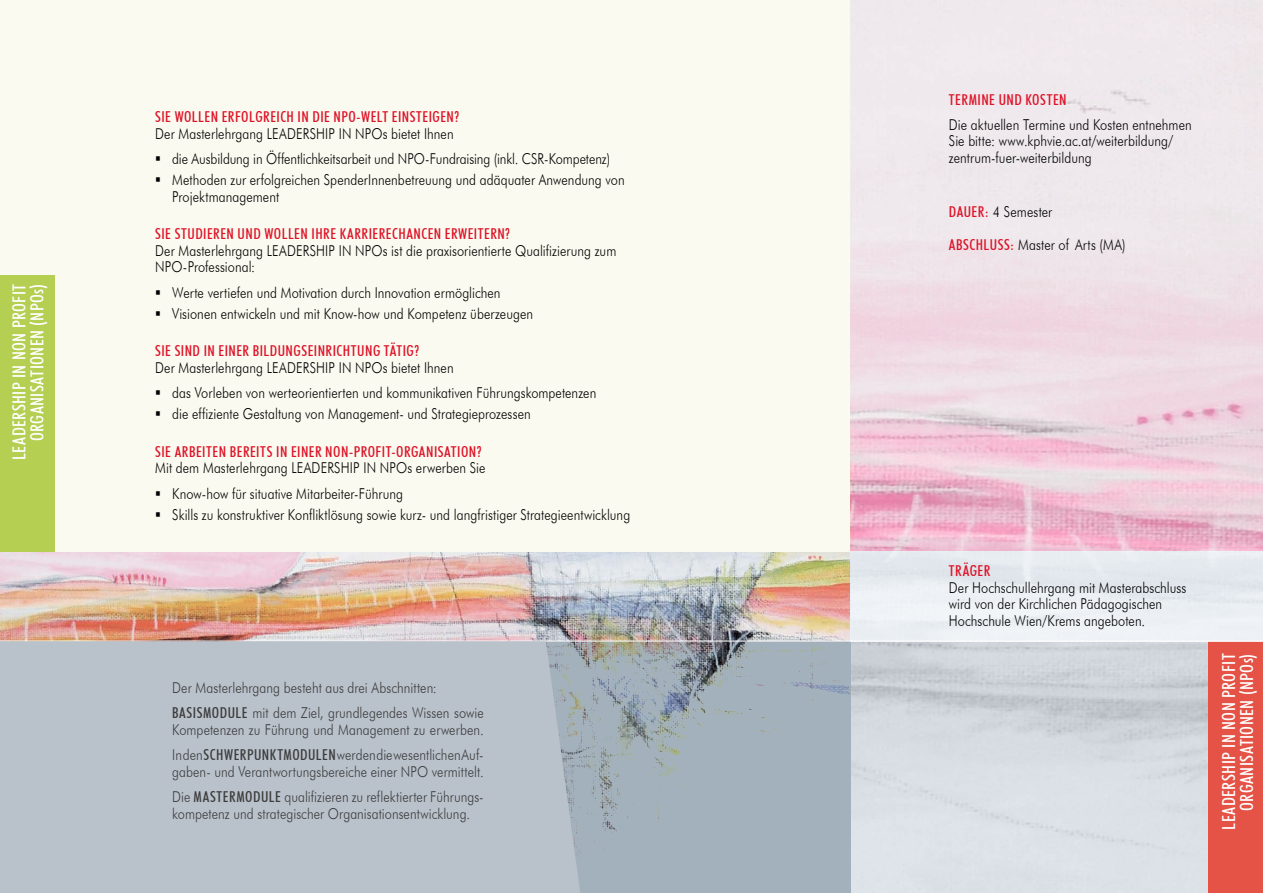
<style>
.page{position:relative;width:1263px;height:893px;background:#fff}
.page>*{position:absolute;margin:0;border:0;box-sizing:border-box;transform-origin:0 0}
.t1{font:500 condensed 18px/18px "Futura BT";letter-spacing:.025em;color:#fff;text-align:right}
.t2{font:300 15px/16.5px "Futura BT";letter-spacing:.005em;color:#000;scale:.85 1}
.t3{font:300 15px/25.5px "Futura BT";letter-spacing:.005em;color:#3c3c3b;scale:.85 1}
.t4{font:500 condensed 15px "Futura BT";letter-spacing:.03em;color:#de1227}
.s1{font-weight:500;font-stretch:condensed}
.s2{font-weight:500;font-stretch:condensed;color:#de1227}
</style>
<div class="page">
<img style="left:0;top:552px;width:850px;height:89px">
<div style="left:0;top:0;width:850px;height:552px;background:#fafaf0"></div>
<svg style="left:850px;top:0;width:413px;height:551px;background:#eedbe3"></svg>
<svg style="left:850px;top:642px;width:358px;height:251px;background:#d4d8df"></svg>
<div style="left:0;top:641px;width:850px;height:252px;background:#a3b1bd"></div>
<div style="left:1208px;top:641px;width:55px;height:252px;background:#e55246"></div>
<div style="left:0;top:275px;width:55px;height:277px;background:#b4cf52"></div>
<div style="left:850px;top:551px;width:413px;height:90px;background:#eaeef3"></div>
<hr style="left:0;top:641px;width:1263px;height:1px;background:#fff">
<div style="left:0;top:641px;width:580px;height:252px;background:#b9c1cb"></div>
<p class="t1" style="left:10px;top:460px;width:178px;rotate:-90deg">LEADERSHIP IN NON PROFIT<br>ORGANISATIONEN (NPOs)</p>
<p class="t4" style="left:155px;top:108px;width:305px">SIE WOLLEN ERFOLGREICH IN DIE NPO-WELT EINSTEIGEN?</p>
<p class="t2" style="left:172px;top:121px;width:517px;line-height:25.5px;text-indent:-17px">Der Masterlehrgang LEADERSHIP IN NPOs bietet Ihnen<br>die Ausbildung in Öffentlichkeitsarbeit und NPO-Fundraising (inkl. CSR-Kompetenz)</p>
<p class="t2" style="left:172px;top:172px;width:534px">Methoden zur erfolgreichen SpenderInnenbetreuung und adäquater Anwendung von<br>Projektmanagement</p>
<p class="t4" style="left:155px;top:225px;width:356px">SIE STUDIEREN UND WOLLEN IHRE KARRIERECHANCEN ERWEITERN?</p>
<p class="t2" style="left:155px;top:242px;width:544px">Der Masterlehrgang LEADERSHIP IN NPOs ist die praxisorientierte Qualifizierung zum<br>NPO-Professional:</p>
<p class="t2" style="left:172px;top:282px;width:426px;line-height:21px">Werte vertiefen und Motivation durch Innovation ermöglichen<br>Visionen entwickeln und mit Know-how und Kompetenz überzeugen</p>
<p class="t4" style="left:155px;top:342px;width:265px">SIE SIND IN EINER BILDUNGSEINRICHTUNG TÄTIG?</p>
<p class="t2" style="left:172px;top:355px;width:500px;line-height:25.5px;text-indent:-17px">Der Masterlehrgang LEADERSHIP IN NPOs bietet Ihnen<br>das Vorleben von werteorientierten und kommunikativen Führungskompetenzen</p>
<p class="t2" style="left:172px;top:406px;width:423px">die effiziente Gestaltung von Management- und Strategieprozessen</p>
<p class="t4" style="left:155px;top:442px;width:327px">SIE ARBEITEN BEREITS IN EINER NON-PROFIT-ORGANISATION?</p>
<p class="t2" style="left:172px;top:455px;width:370px;line-height:25.5px;text-indent:-17px">Mit dem Masterlehrgang LEADERSHIP IN NPOs erwerben Sie<br>Know-how für situative Mitarbeiter-Führung</p>
<p class="t2" style="left:172px;top:506px;width:540px">Skills zu konstruktiver Konfliktlösung sowie kurz- und langfristiger Strategieentwicklung</p>
<p class="t3" style="left:172px;top:675px;width:368px">Der Masterlehrgang besteht aus drei Abschnitten:<br><span class="s1">BASISMODULE</span> mit dem Ziel, grundlegendes Wissen sowie</p>
<p class="t3" style="left:172px;top:717px;width:368px">Kompetenzen zu Führung und Management zu erwerben.<br>In den <span class="s1">SCHWERPUNKTMODULEN</span> werden die wesentlichen Auf-</p>
<p class="t3" style="left:172px;top:759px;width:368px">gaben- und Verantwortungsbereiche einer NPO vermittelt.<br>Die <span class="s1">MASTERMODULE</span> qualifizieren zu reflektierter Führungs-</p>
<p class="t3" style="left:172px;top:801px;width:352px">kompetenz und strategischer Organisationsentwicklung.</p>
<p class="t4" style="left:949px;top:91px;width:119px">TERMINE UND KOSTEN</p>
<p class="t2" style="left:949px;top:116px;width:287px">Die aktuellen Termine und Kosten entnehmen<br>Sie bitte: www.kphvie.ac.at/weiterbildung/ zentrum-fuer-weiterbildung</p>
<p class="t2" style="left:949px;top:203px;width:123px"><span class="s2">DAUER:</span> 4 Semester</p>
<p class="t2" style="left:949px;top:236px;width:210px"><span class="s2">ABSCHLUSS:</span> Master of Arts (MA)</p>
<p class="t4" style="left:949px;top:562px;width:43px">TRÄGER</p>
<p class="t2" style="left:949px;top:579px;width:281px">Der Hochschullehrgang mit Masterabschluss wird von der Kirchlichen Pädagogischen<br>Hochschule Wien/Krems angeboten.</p>
<p class="t1" style="left:1220px;top:830px;width:178px;rotate:-90deg">LEADERSHIP IN NON PROFIT<br>ORGANISATIONEN (NPOs)</p>
</div>
